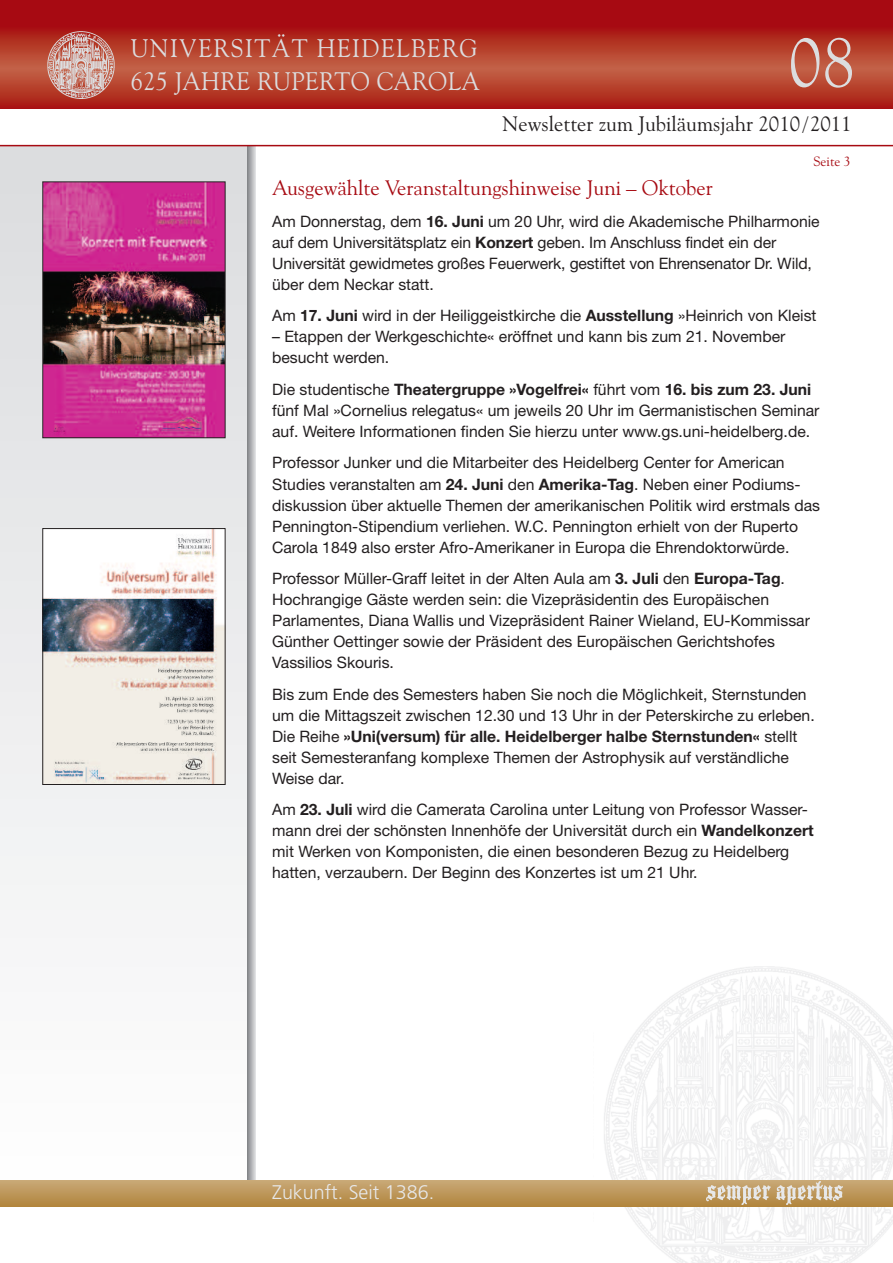
<style>
.page{position:relative;width:893px;height:1263px;background:#fff}
.page>*{position:absolute;margin:0;border:0;box-sizing:border-box;transform-origin:0 0}
.t1{font:69.45px "Goudy Old Style BT";color:#dcdddf;scale:.95 1}
.t2{font:25.5px/33px "Goudy Old Style BT";letter-spacing:.065em;color:#dcdddf;scale:.95 1}
.t3{font:21px "Goudy Old Style BT";color:#a70a12}
.t4{font:21px "Goudy Old Style BT";color:#231f20}
.t5{font:300 19.8px "Frutiger";color:#e7e8e9}
.t6{font:15.75px/21px "Helvetica Neue LT";color:#231f20}
.t7{font:13.5px "Goudy Old Style BT";color:#a70a12}
.s1{font-weight:700}
</style>
<div class="page">
<svg style="left:247px;top:146px;width:9px;height:1034px"></svg>
<img style="left:594px;top:966px;width:299px;height:297px">
<div style="left:0;top:146px;width:247px;height:1045px;background:linear-gradient(to bottom,#d6d7d9,#fefefe)"></div>
<div style="left:0;top:1180px;width:893px;height:26px;background:linear-gradient(to bottom,#c9a978,#b38841)"></div>
<img style="left:706px;top:1182px;width:137px;height:22px">
<div style="left:0;top:0;width:893px;height:68px;background:#a70a12"></div>
<svg style="left:0;top:31px;width:893px;height:78px"></svg>
<img style="left:47px;top:31px;width:67px;height:67px">
<hr style="left:0;top:145px;width:893px;height:1px;background:#a70a12">
<img style="left:45px;top:530px;width:178px;height:253px">
<div style="left:43px;top:528px;width:182px;height:257px;border:1px solid #231f20"></div>
<img style="left:45px;top:184px;width:178px;height:252px">
<div style="left:43px;top:182px;width:182px;height:256px;border:1px solid #231f20"></div>
<h2 class="t2" style="left:131px;top:34px;width:369px">UNIVERSITÄT HEIDELBERG<br>625 JAHRE RUPERTO CAROLA</h2>
<h1 class="t1" style="left:789px;top:35px;width:72px">08</h1>
<h3 class="t4" style="left:502px;top:115px;width:351px">Newsletter zum Jubiläumsjahr 2010/2011</h3>
<p class="t7" style="left:813px;top:156px;width:38px">Seite 3</p>
<h3 class="t3" style="left:272px;top:180px;width:442px">Ausgewählte Veranstaltungshinweise Juni – Oktober</h3>
<p class="t6" style="left:272px;top:212px;width:549px">Am Donnerstag, dem <span class="s1">16. Juni</span> um 20 Uhr, wird die Akademische Philharmonie auf dem Universitätsplatz ein <span class="s1">Konzert</span> geben. Im Anschluss findet ein der Universität gewidmetes großes Feuerwerk, gestiftet von Ehrensenator Dr. Wild, über dem Neckar statt.</p>
<p class="t6" style="left:272px;top:307px;width:546px">Am <span class="s1">17. Juni</span> wird in der Heiliggeistkirche die <span class="s1">Ausstellung</span> »Heinrich von Kleist</p>
<p class="t6" style="left:272px;top:328px;width:515px">– Etappen der Werkgeschichte« eröffnet und kann bis zum 21. November besucht werden.</p>
<p class="t6" style="left:272px;top:380px;width:549px">Die studentische <span class="s1">Theatergruppe »Vogelfrei«</span> führt vom <span class="s1">16. bis zum 23. Juni </span>fünf Mal »Cornelius relegatus« um jeweils 20 Uhr im Germanistischen Seminar auf. Weitere Informationen finden Sie hierzu unter www.gs.uni-heidelberg.de.</p>
<p class="t6" style="left:272px;top:454px;width:549px">Professor Junker und die Mitarbeiter des Heidelberg Center for American Studies veranstalten am <span class="s1">24. Juni</span> den <span class="s1">Amerika-Tag</span>. Neben einer Podiums&shy;diskussion über aktuelle Themen der amerikanischen Politik wird erstmals das Pennington-Stipendium verliehen. W.C. Pennington erhielt von der Ruperto Carola 1849 also erster Afro-Amerikaner in Europa die Ehrendoktorwürde.</p>
<p class="t6" style="left:272px;top:569px;width:539px">Professor Müller-Graff leitet in der Alten Aula am <span class="s1">3. Juli</span> den <span class="s1">Europa-Tag</span>.<br>Hochrangige Gäste werden sein: die Vizepräsidentin des Europäischen Parlamentes, Diana Wallis und Vizepräsident Rainer Wieland, EU-Kommissar Günther Oettinger sowie der Präsident des Europäischen Gerichtshofes Vassilios Skouris.</p>
<p class="t6" style="left:272px;top:685px;width:544px">Bis zum Ende des Semesters haben Sie noch die Möglichkeit, Sternstunden um die Mittagszeit zwischen 12.30 und 13 Uhr in der Peterskirche zu erleben.<br>Die Reihe <span class="s1">»Uni(versum) für alle. Heidelberger halbe Sternstunden«</span> stellt seit Semesteranfang komplexe Themen der Astrophysik auf verständliche Weise dar.</p>
<p class="t6" style="left:272px;top:800px;width:543px">Am <span class="s1">23. Juli</span> wird die Camerata Carolina unter Leitung von Professor Wasser&shy;mann drei der schönsten Innenhöfe der Universität durch ein <span class="s1">Wandelkonzert </span>mit Werken von Komponisten, die einen besonderen Bezug zu Heidelberg hatten, verzaubern. Der Beginn des Konzertes ist um 21 Uhr.</p>
<p class="t5" style="left:272px;top:1184px;width:164px">Zukunft. Seit 1386.</p>
</div>
